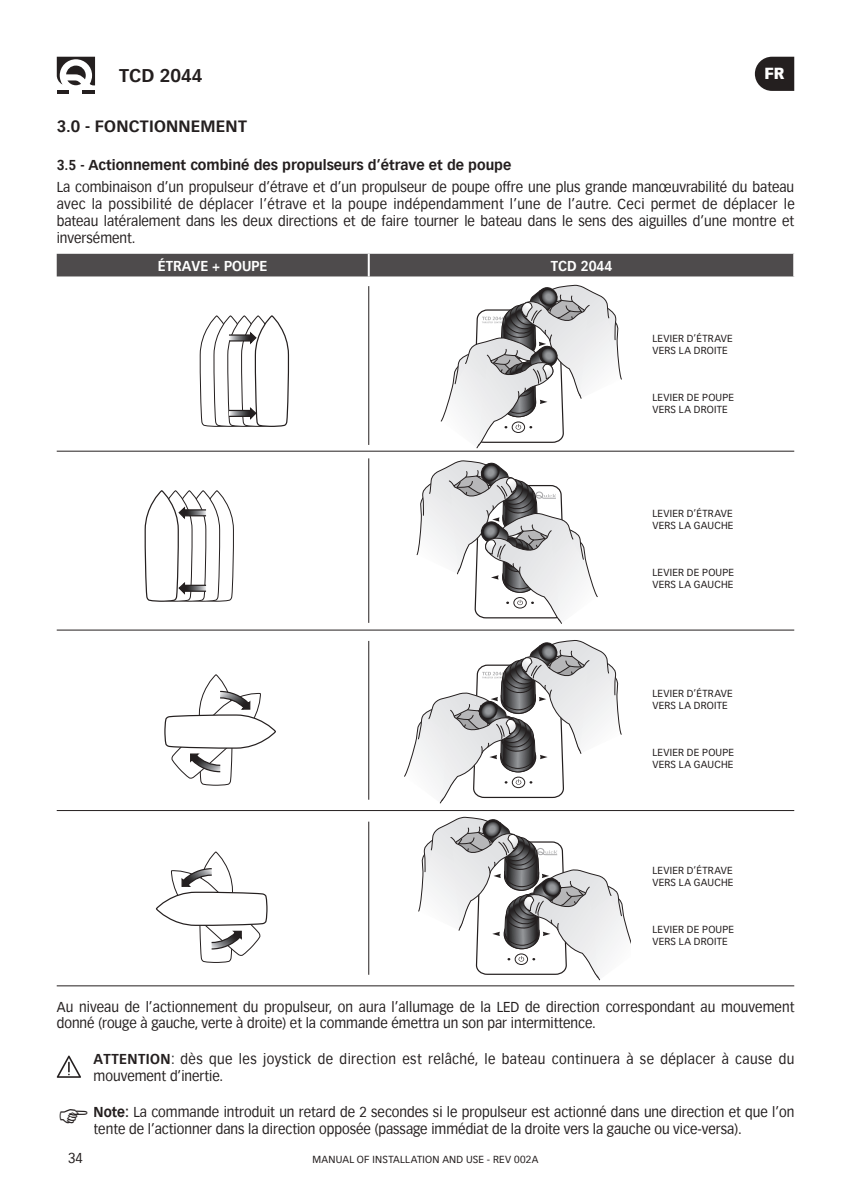
<style>
.page{position:relative;width:851px;height:1191px;background:#fff}
.page>*{position:absolute;margin:0;border:0;box-sizing:border-box;transform-origin:0 0}
.t1{font:700 18px "Vectora Com";color:#241f1f}
.t2{font:700 16px "Vectora Com";letter-spacing:.015em;color:#241f1f}
.t3{font:900 15.6px "Vectora Com";color:#fff}
.t4{font:14px/16.8px "Vectora Com";color:#241f1f;scale:.95 1}
.t5{font:14px/16.8px "Vectora Com";letter-spacing:.03em;color:#241f1f;scale:.95 1}
.t6{font:700 14px "Vectora Com";color:#241f1f;scale:.95 1}
.t7{font:700 14px "Vectora Com";color:#fff;scale:.95 1}
.t8{font:10px/12px "Vectora Com";letter-spacing:.025em;color:#241f1f}
.s1{font-weight:700}
</style>
<div class="page">
<svg style="left:57px;top:57px;width:38px;height:28px"></svg>
<hr style="left:57px;top:90px;width:12px;height:4px;background:#241f1f">
<hr style="left:82px;top:90px;width:13px;height:4px;background:#241f1f">
<svg style="left:754px;top:57px;width:40px;height:34px"></svg>
<svg style="left:57px;top:1055px;width:24px;height:22px"></svg>
<svg style="left:416px;top:460px;width:182px;height:164px"></svg>
<svg style="left:404px;top:640px;width:218px;height:164px"></svg>
<svg style="left:418px;top:816px;width:212px;height:165px"></svg>
<svg style="left:440px;top:284px;width:182px;height:165px"></svg>
<hr style="left:57px;top:451px;width:737px;height:1px;background:#241f1f">
<hr style="left:57px;top:810px;width:737px;height:1px;background:#241f1f">
<hr style="left:57px;top:630px;width:737px;height:1px;background:#241f1f">
<hr style="left:57px;top:985px;width:737px;height:1px;background:#241f1f">
<hr style="left:368px;top:286px;width:1px;height:159px;background:#241f1f">
<hr style="left:368px;top:641px;width:1px;height:158px;background:#241f1f">
<hr style="left:368px;top:458px;width:1px;height:165px;background:#241f1f">
<hr style="left:368px;top:821px;width:1px;height:153px;background:#241f1f">
<svg style="left:199px;top:315px;width:89px;height:112px"></svg>
<svg style="left:145px;top:490px;width:89px;height:112px"></svg>
<svg style="left:164px;top:674px;width:112px;height:112px"></svg>
<svg style="left:155px;top:851px;width:113px;height:112px"></svg>
<div style="left:57px;top:254px;width:736px;height:22px;background:#4e4b4c"></div>
<hr style="left:368px;top:254px;width:2px;height:22px;background:#fff">
<p class="t1" style="left:119px;top:65px;width:85px">TCD 2044</p>
<p class="t3" style="left:764px;top:64px;width:22px">FR</p>
<p class="t2" style="left:57px;top:116px;width:192px">3.0 - FONCTIONNEMENT</p>
<p class="t6" style="left:57px;top:156px;width:480px">3.5 - Actionnement combiné des propulseurs d’étrave et de poupe</p>
<p class="t4" style="left:57px;top:179px;width:778px;text-align:justify">La combinaison d’un propulseur d’étrave et d’un propulseur de poupe offre une plus grande manœuvrabilité du bateau avec la possibilité de déplacer l’étrave et la poupe indépendamment l’une de l’autre. Ceci permet de déplacer le bateau latéralement dans les deux directions et de faire tourner le bateau dans le sens des aiguilles d’une montre et inversément.</p>
<p class="t7" style="left:158px;top:257px;width:117px">ÉTRAVE + POUPE</p>
<p class="t7" style="left:550px;top:257px;width:66px">TCD 2044</p>
<p class="t8" style="left:652px;top:332px;width:82px">LEVIER D’ÉTRAVE<br>VERS LA DROITE</p>
<p class="t8" style="left:652px;top:392px;width:83px">LEVIER DE POUPE<br>VERS LA DROITE</p>
<p class="t8" style="left:652px;top:507px;width:83px">LEVIER D’ÉTRAVE<br>VERS LA GAUCHE</p>
<p class="t8" style="left:652px;top:566px;width:83px">LEVIER DE POUPE<br>VERS LA GAUCHE</p>
<p class="t8" style="left:652px;top:687px;width:82px">LEVIER D’ÉTRAVE<br>VERS LA DROITE</p>
<p class="t8" style="left:652px;top:746px;width:83px">LEVIER DE POUPE<br>VERS LA GAUCHE</p>
<p class="t8" style="left:652px;top:864px;width:83px">LEVIER D’ÉTRAVE<br>VERS LA GAUCHE</p>
<p class="t8" style="left:652px;top:923px;width:83px">LEVIER DE POUPE<br>VERS LA DROITE</p>
<p class="t4" style="left:57px;top:998px;width:778px">Au niveau de l’actionnement du propulseur, on aura l’allumage de la LED de direction correspondant au mouvement donné (rouge à gauche, verte à droite) et la commande émettra un son par intermittence.</p>
<p class="t5" style="left:94px;top:1051px;width:739px"><span class="s1">ATTENTION</span>: dès que les joystick de direction est relâché, le bateau continuera à se déplacer à cause du mouvement d’inertie.</p>
<p class="t4" style="left:68px;top:1149px;width:17px">34</p>
<p class="t4" style="left:94px;top:1103px;width:739px"><span class="s1">Note:</span> La commande introduit un retard de 2 secondes si le propulseur est actionné dans une direction et que l’on tente de l’actionner dans la direction opposée (passage immédiat de la droite vers la gauche ou vice-versa).</p>
<p class="t8" style="left:312px;top:1153px;width:227px">MANUAL OF INSTALLATION AND USE - REV 002A</p>
</div>
